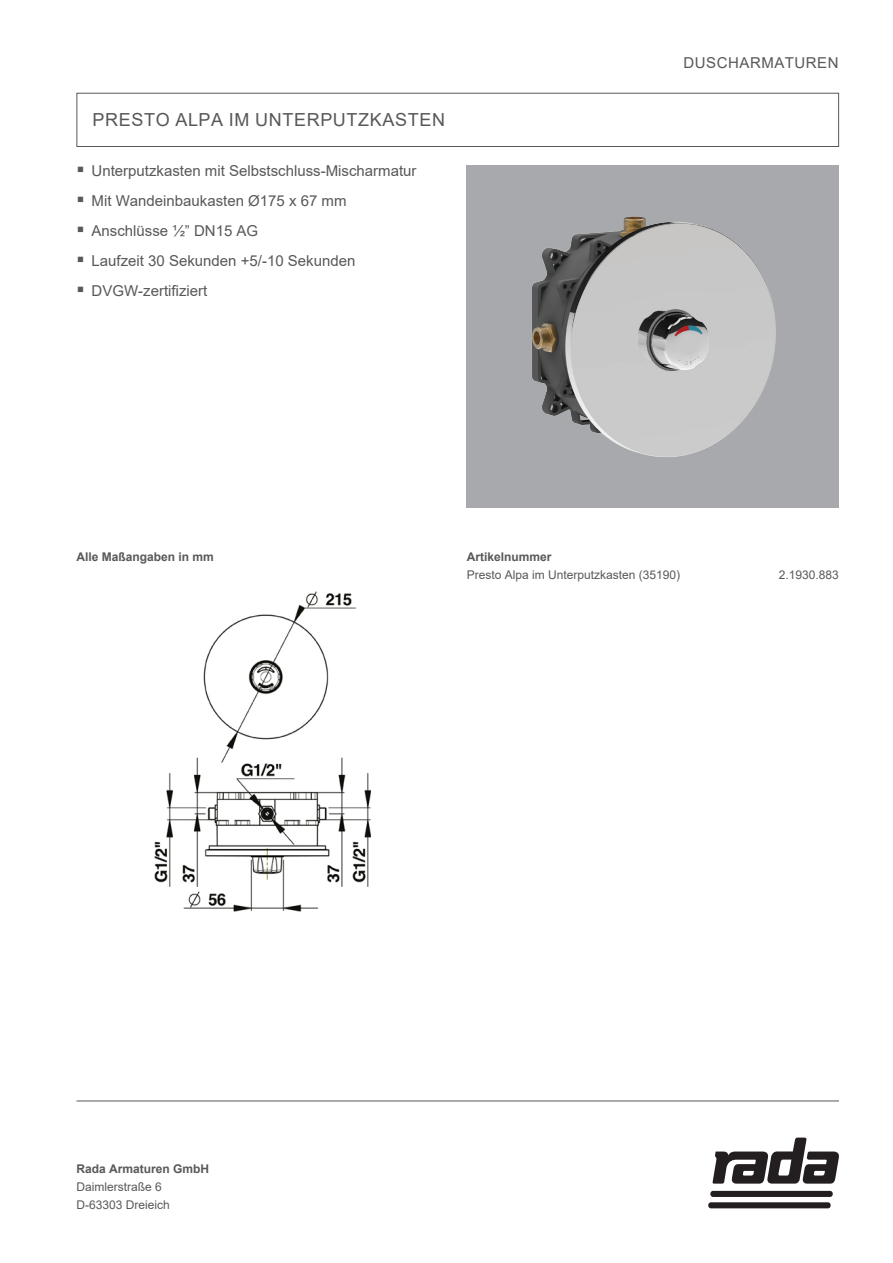
<style>
.page{position:relative;width:893px;height:1263px;background:#fff}
.page>*{position:absolute;margin:0;border:0;box-sizing:border-box;transform-origin:0 0}
.t1{font:18px "Arial";letter-spacing:.035em;color:#57585a}
.t2{font:15px "Arial";color:#57585a}
.t3{font:15px "Arial";letter-spacing:.035em;color:#57585a}
.Sub-header{font:12px/18px "Arial";color:#57585a}
.Sub-header-2{font:700 12px "Arial";color:#57585a}
.s1{font-weight:700}
</style>
<div class="page">
<hr style="left:76px;top:1100px;width:763px;height:1px;background:#57585a">
<div style="left:76px;top:93px;width:763px;height:54px;border:1px solid #57585a"></div>
<img style="left:154px;top:591px;width:217px;height:321px">
<div style="left:467px;top:165px;width:372px;height:342px;background:#a8a9ad"></div>
<img style="left:532px;top:216px;width:244px;height:241px">
<div style="left:710px;top:1191px;width:123px;height:6px;background:#231f20;border-radius:3px"></div>
<div style="left:708px;top:1202px;width:123px;height:6px;background:#231f20;border-radius:3px"></div>
<svg style="left:712px;top:1137px;width:127px;height:46px"></svg>
<p class="t1" style="left:93px;top:108px;width:354px">PRESTO ALPA IM UNTERPUTZKASTEN</p>
<p class="t2" style="left:92px;top:160px;width:327px">Unterputzkasten mit Selbstschluss-Mischarmatur</p>
<p class="t2" style="left:92px;top:190px;width:257px">Mit Wandeinbaukasten Ø175 x 67 mm</p>
<p class="t2" style="left:92px;top:220px;width:168px">Anschlüsse ½” DN15 AG</p>
<p class="t2" style="left:92px;top:250px;width:265px">Laufzeit 30 Sekunden +5/-10 Sekunden</p>
<p class="t2" style="left:92px;top:280px;width:117px">DVGW-zertifiziert</p>
<p class="t3" style="left:683px;top:52px;width:157px">DUSCHARMATUREN</p>
<p class="Sub-header-2" style="left:76px;top:548px;width:139px">Alle Maßangaben in mm</p>
<p class="Sub-header" style="left:467px;top:548px;width:215px"><span class="s1">Artikelnummer<br></span>Presto Alpa im Unterputzkasten (35190)</p>
<p class="Sub-header" style="left:779px;top:566px;width:62px">2.1930.883</p>
<p class="Sub-header-2" style="left:76px;top:1160px;width:134px">Rada Armaturen GmbH</p>
<p class="Sub-header" style="left:76px;top:1178px;width:87px">Daimlerstraße 6</p>
<p class="Sub-header" style="left:76px;top:1196px;width:95px">D-63303 Dreieich</p>
</div>
